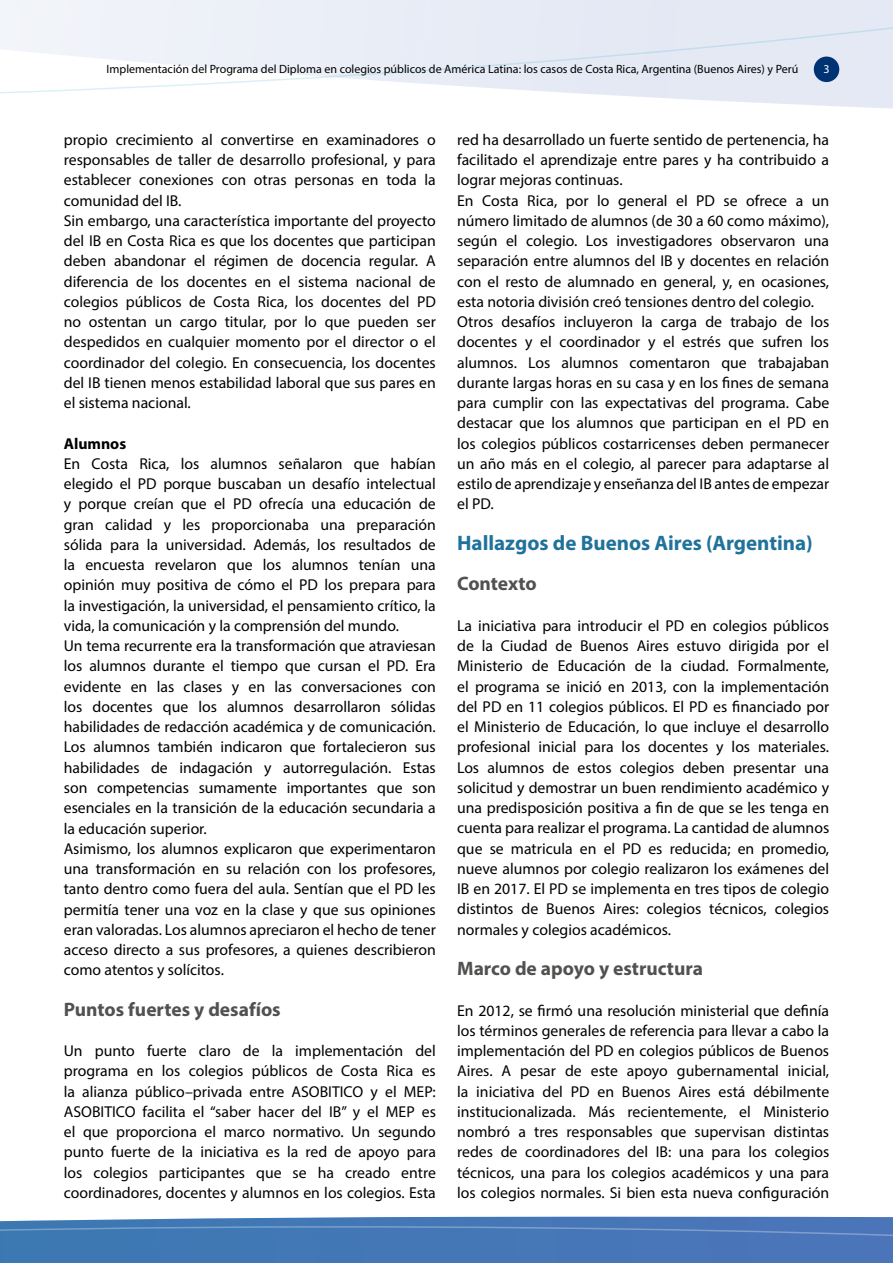
<style>
.page{position:relative;width:893px;height:1263px;background:#fff}
.page>*{position:absolute;margin:0;border:0;box-sizing:border-box;transform-origin:0 0}
.t1{font:700 21px "Myriad Pro";color:#20729b}
.t2{font:700 19.5px "Myriad Pro";color:#515150}
.t3{font:15.75px/20.2px "Myriad Pro";color:#000}
.t4{font:700 15.75px "Myriad Pro";color:#000}
.t5{font:12px "Myriad Pro";color:#000}
.t6{font:12px "Myriad Pro";color:#fff}
</style>
<div class="page">
<svg style="left:0;top:0;width:893px;height:109px"></svg>
<svg style="left:0;top:26px;width:893px;height:78px"></svg>
<svg style="left:0;top:1216px;width:893px;height:47px;background:#4c7cb9"></svg>
<p class="t5" style="left:107px;top:61px;width:693px">Implementación del Programa del Diploma en colegios públicos de América Latina: los casos de Costa Rica, Argentina (Buenos Aires) y Perú</p>
<p class="t6" style="left:823px;top:61px;width:8px">3</p>
<p class="t3" style="left:64px;top:129px;width:374px">propio crecimiento al convertirse en examinadores o responsables de taller de desarrollo profesional, y para establecer conexiones con otras personas en toda la comunidad del IB.<br>Sin embargo, una característica importante del proyecto del IB en Costa Rica es que los docentes que participan deben abandonar el régimen de docencia regular. A diferencia de los docentes en el sistema nacional de colegios públicos de Costa Rica, los docentes del PD no ostentan un cargo titular, por lo que pueden ser despedidos en cualquier momento por el director o el coordinador del colegio. En consecuencia, los docentes del IB tienen menos estabilidad laboral que sus pares en el sistema nacional.</p>
<p class="t4" style="left:64px;top:433px;width:64px">Alumnos</p>
<p class="t3" style="left:64px;top:453px;width:374px">En Costa Rica, los alumnos señalaron que habían elegido el PD porque buscaban un desafío intelectual y porque creían que el PD ofrecía una educación de gran calidad y les proporcionaba una preparación sólida para la universidad. Además, los resultados de la encuesta revelaron que los alumnos tenían una opinión muy positiva de cómo el PD los prepara para la investigación, la universidad, el pensamiento crítico, la vida, la comunicación y la comprensión del mundo.<br>Un tema recurrente era la transformación que atraviesan los alumnos durante el tiempo que cursan el PD. Era evidente en las clases y en las conversaciones con los docentes que los alumnos desarrollaron sólidas habilidades de redacción académica y de comunicación.<br>Los alumnos también indicaron que fortalecieron sus habilidades de indagación y autorregulación. Estas son competencias sumamente importantes que son esenciales en la transición de la educación secundaria a la educación superior.<br>Asimismo, los alumnos explicaron que experimentaron una transformación en su relación con los profesores, tanto dentro como fuera del aula. Sentían que el PD les permitía tener una voz en la clase y que sus opiniones eran valoradas. Los alumnos apreciaron el hecho de tener acceso directo a sus profesores, a quienes describieron como atentos y solícitos.</p>
<p class="t2" style="left:64px;top:996px;width:218px">Puntos fuertes y desafíos</p>
<p class="t3" style="left:64px;top:1040px;width:374px;text-align:justify">Un punto fuerte claro de la implementación del programa en los colegios públicos de Costa Rica es la alianza público–privada entre ASOBITICO y el MEP:<br>ASOBITICO facilita el “saber hacer del IB” y el MEP es el que proporciona el marco normativo. Un segundo punto fuerte de la iniciativa es la red de apoyo para los colegios participantes que se ha creado entre coordinadores, docentes y alumnos en los colegios. Esta</p>
<p class="t3" style="left:457px;top:129px;width:374px">red ha desarrollado un fuerte sentido de pertenencia, ha facilitado el aprendizaje entre pares y ha contribuido a lograr mejoras continuas.<br>En Costa Rica, por lo general el PD se ofrece a un número limitado de alumnos (de 30 a 60 como máximo), según el colegio. Los investigadores observaron una separación entre alumnos del IB y docentes en relación con el resto de alumnado en general, y, en ocasiones, esta notoria división creó tensiones dentro del colegio.<br>Otros desafíos incluyeron la carga de trabajo de los docentes y el coordinador y el estrés que sufren los alumnos. Los alumnos comentaron que trabajaban durante largas horas en su casa y en los fines de semana para cumplir con las expectativas del programa. Cabe destacar que los alumnos que participan en el PD en los colegios públicos costarricenses deben permanecer un año más en el colegio, al parecer para adaptarse al estilo de aprendizaje y enseñanza del IB antes de empezar el PD.</p>
<h1 class="t1" style="left:457px;top:529px;width:357px">Hallazgos de Buenos Aires (Argentina)</h1>
<p class="t2" style="left:457px;top:571px;width:81px">Contexto</p>
<p class="t3" style="left:457px;top:615px;width:374px;text-align:justify">La iniciativa para introducir el PD en colegios públicos de la Ciudad de Buenos Aires estuvo dirigida por el Ministerio de Educación de la ciudad. Formalmente, el programa se inició en 2013, con la implementación del PD en 11 colegios públicos. El PD es financiado por el Ministerio de Educación, lo que incluye el desarrollo profesional inicial para los docentes y los materiales.<br>Los alumnos de estos colegios deben presentar una solicitud y demostrar un buen rendimiento académico y una predisposición positiva a fin de que se les tenga en cuenta para realizar el programa. La cantidad de alumnos que se matricula en el PD es reducida; en promedio, nueve alumnos por colegio realizaron los exámenes del IB en 2017. El PD se implementa en tres tipos de colegio distintos de Buenos Aires: colegios técnicos, colegios normales y colegios académicos.</p>
<p class="t2" style="left:457px;top:956px;width:247px">Marco de apoyo y estructura</p>
<p class="t3" style="left:457px;top:1000px;width:374px;text-align:justify">En 2012, se firmó una resolución ministerial que definía los términos generales de referencia para llevar a cabo la implementación del PD en colegios públicos de Buenos Aires. A pesar de este apoyo gubernamental inicial, la iniciativa del PD en Buenos Aires está débilmente institucionalizada. Más recientemente, el Ministerio nombró a tres responsables que supervisan distintas redes de coordinadores del IB: una para los colegios técnicos, una para los colegios académicos y una para los colegios normales. Si bien esta nueva configuración</p>
</div>
